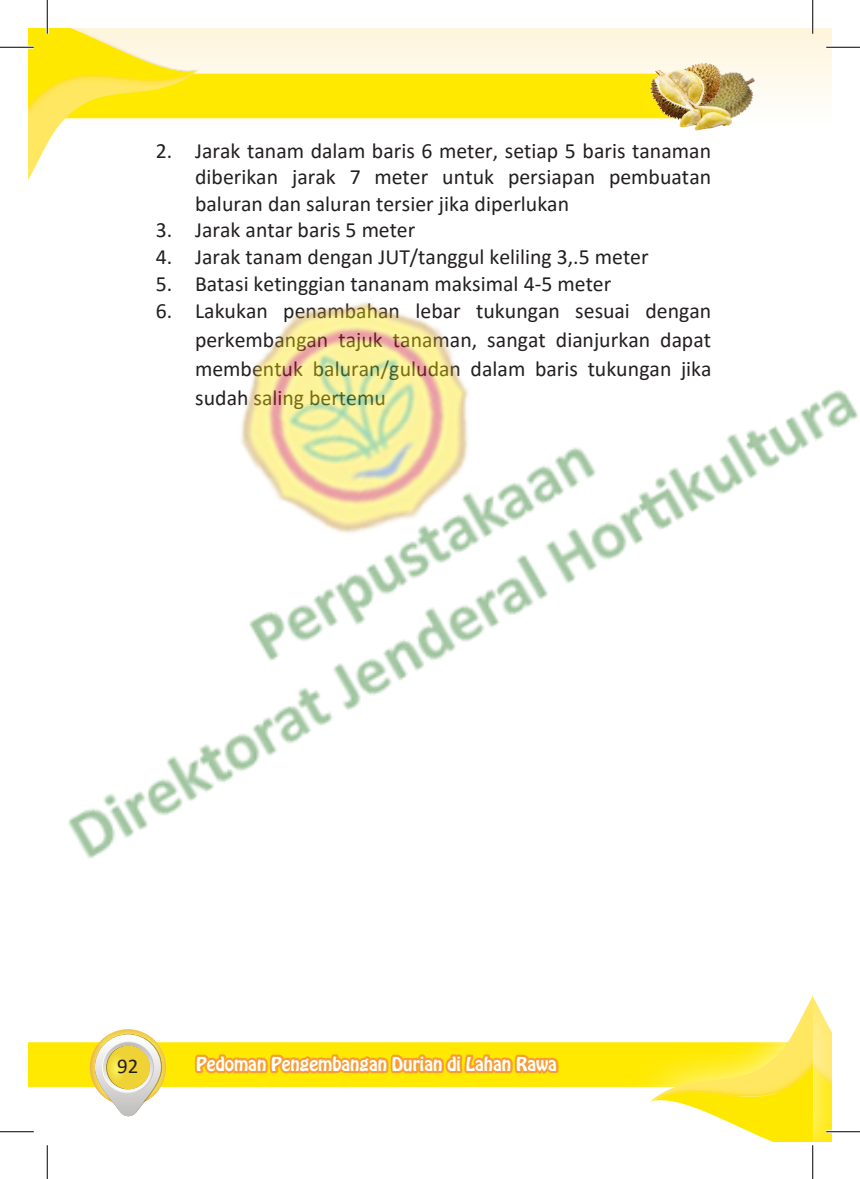
<style>
.page{position:relative;width:860px;height:1179px;background:#fff}
.page>*{position:absolute;margin:0;border:0;box-sizing:border-box;transform-origin:0 0}
.t1{font:21.82px/29.2px "Calibri";color:#231f20;text-align:justify}
.t2{font:20.93px "Calibri";color:#231f20}
.t3{font:16.88px "Hobo Std";color:#fff}
</style>
<div class="page">
<hr style="left:47px;top:0;width:1px;height:34px;background:#000">
<hr style="left:47px;top:1145px;width:1px;height:34px;background:#000">
<hr style="left:812px;top:0;width:1px;height:34px;background:#000">
<hr style="left:812px;top:1145px;width:1px;height:34px;background:#000">
<img style="left:0;top:27px;width:860px;height:1125px">
<p class="t1" style="left:195px;top:136px;width:518px;line-height:26.8px;text-indent:-39px">2. Jarak tanam dalam baris 6 meter, setiap 5 baris tanaman diberikan jarak 7 meter untuk persiapan pembuatan baluran dan saluran tersier jika diperlukan</p>
<p class="t1" style="left:156px;top:215px;width:261px">3. Jarak antar baris 5 meter</p>
<p class="t1" style="left:156px;top:242px;width:494px">4. Jarak tanam dengan JUT/tanggul keliling 3,.5 meter</p>
<p class="t1" style="left:156px;top:268px;width:457px">5. Batasi ketinggian tananam maksimal 4-5 meter</p>
<p class="t1" style="left:195px;top:295px;width:518px;text-indent:-39px">6. Lakukan penambahan lebar tukungan sesuai dengan perkembangan tajuk tanaman, sangat dianjurkan dapat membentuk baluran/guludan dalam baris tukungan jika sudah saling bertemu</p>
<p class="t2" style="left:117px;top:1051px;width:23px">92</p>
<p class="t3" style="left:196px;top:1052px;width:362px">Pedoman Pengembangan Durian di Lahan Rawa</p>
</div>
